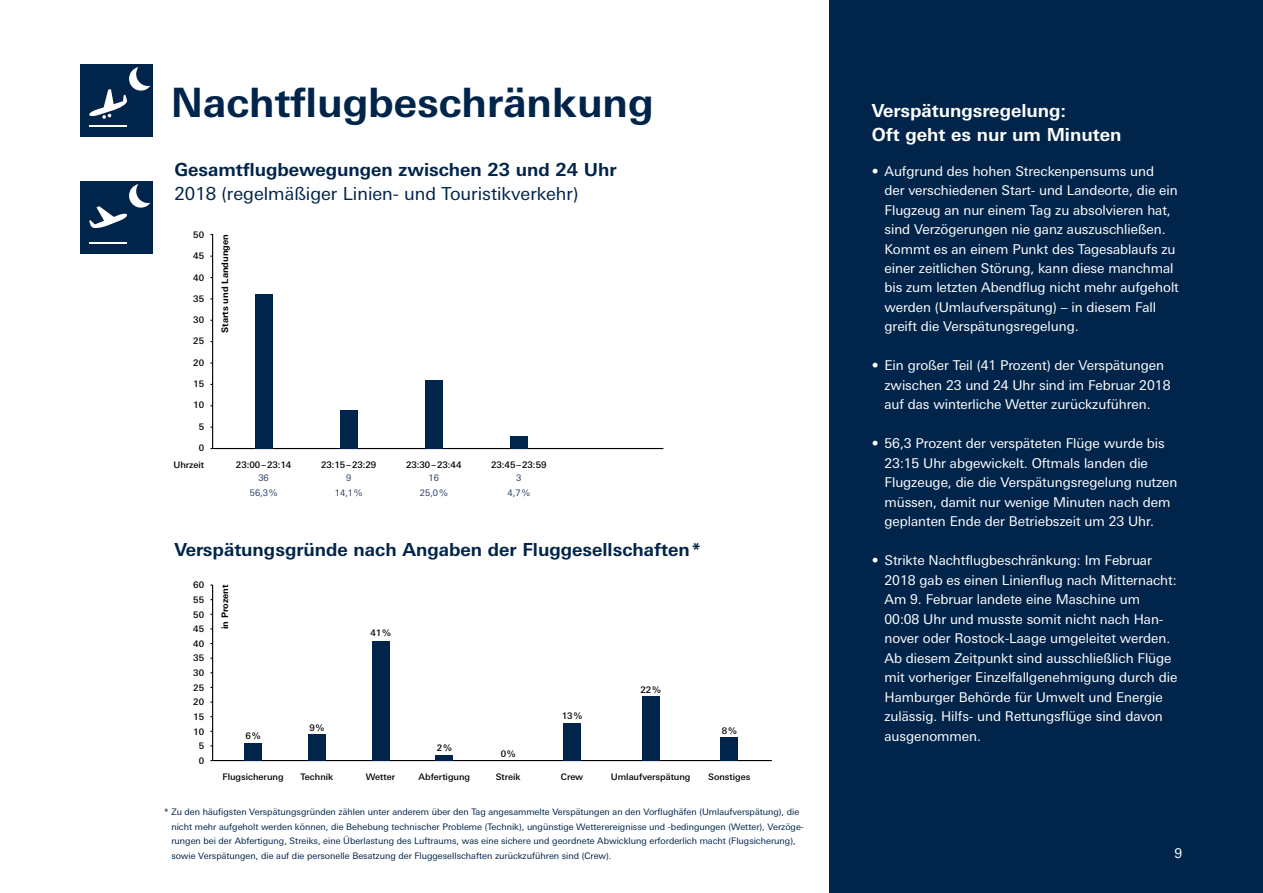
<style>
.page{position:relative;width:1263px;height:893px;background:#fff}
.page>*{position:absolute;margin:0;border:0;box-sizing:border-box;transform-origin:0 0}
.t1{font:700 40.5px "LT Univers Basic";color:#00244a}
.t2{font:700 18px "LT Univers Basic";color:#00244a}
.t3{font:18px "LT Univers Basic";color:#00244a}
.t4{font:700 18px/24.3px "LT Univers Basic";color:#fff}
.t5{font:13.5px/19.5px "LT Univers Basic";letter-spacing:-.005em;color:#fff}
.t6{font:9px/14.7px "LT Univers Basic";color:#00244a}
.t7{font:500 9px/14.7px "LT Univers Basic";color:#000;text-align:right}
.t8{font:700 9px "LT Univers Basic";color:#000}
.t9{font:9px "LT Univers Basic";color:#294066}
</style>
<div class="page">
<div style="left:829px;top:0;width:434px;height:893px;background:#00244a"></div>
<hr style="left:212px;top:234px;width:1px;height:214px;background:#000">
<hr style="left:212px;top:585px;width:1px;height:175px;background:#000">
<hr style="left:213px;top:448px;width:450px;height:1px;background:#000">
<hr style="left:213px;top:760px;width:559px;height:1px;background:#000">
<div style="left:255px;top:294px;width:17px;height:154px;background:#00244a"></div>
<div style="left:244px;top:743px;width:17px;height:17px;background:#00244a"></div>
<div style="left:308px;top:734px;width:17px;height:26px;background:#00244a"></div>
<div style="left:372px;top:641px;width:17px;height:119px;background:#00244a"></div>
<div style="left:436px;top:755px;width:17px;height:5px;background:#00244a"></div>
<div style="left:563px;top:723px;width:17px;height:37px;background:#00244a"></div>
<div style="left:642px;top:696px;width:17px;height:64px;background:#00244a"></div>
<div style="left:721px;top:737px;width:17px;height:23px;background:#00244a"></div>
<div style="left:340px;top:410px;width:17px;height:38px;background:#00244a"></div>
<div style="left:425px;top:380px;width:17px;height:68px;background:#00244a"></div>
<div style="left:510px;top:436px;width:17px;height:12px;background:#00244a"></div>
<div style="left:81px;top:64px;width:72px;height:72px;background:#00244a"></div>
<hr style="left:89px;top:125px;width:38px;height:2px;background:#fff">
<svg style="left:89px;top:67px;width:61px;height:52px"></svg>
<div style="left:81px;top:181px;width:72px;height:73px;background:#00244a"></div>
<hr style="left:89px;top:242px;width:38px;height:2px;background:#fff">
<svg style="left:89px;top:184px;width:61px;height:45px"></svg>
<h1 class="t1" style="left:171px;top:78px;width:484px">Nachtflugbeschränkung</h1>
<h2 class="t2" style="left:174px;top:158px;width:444px">Gesamtflugbewegungen zwischen 23 und 24 Uhr</h2>
<h2 class="t3" style="left:174px;top:183px;width:406px">2018 (regelmäßiger Linien- und Touristikverkehr)</h2>
<p class="t7" style="left:193px;top:227px;width:12px">50</p>
<p class="t7" style="left:193px;top:249px;width:12px">45</p>
<p class="t7" style="left:193px;top:270px;width:12px">40</p>
<p class="t7" style="left:193px;top:291px;width:12px">35</p>
<p class="t7" style="left:193px;top:313px;width:12px">30</p>
<p class="t7" style="left:193px;top:334px;width:12px">25</p>
<p class="t7" style="left:193px;top:355px;width:12px">20</p>
<p class="t7" style="left:193px;top:376px;width:12px">15</p>
<p class="t7" style="left:193px;top:398px;width:12px">10</p>
<p class="t7" style="left:199px;top:419px;width:7px">5</p>
<p class="t7" style="left:173px;top:439px;width:32px;line-height:17px">0<br>Uhrzeit</p>
<p class="t8" style="left:219px;top:333px;width:101px;rotate:-90deg">Starts und Landungen</p>
<p class="t7" style="left:236px;top:457px;width:57px">23:00–23:14</p>
<p class="t7" style="left:321px;top:457px;width:57px">23:15–23:29</p>
<p class="t7" style="left:406px;top:457px;width:57px">23:30–23:44</p>
<p class="t7" style="left:491px;top:457px;width:57px">23:45–23:59</p>
<p class="t9" style="left:258px;top:473px;width:12px">36</p>
<p class="t9" style="left:346px;top:473px;width:7px">9</p>
<p class="t9" style="left:428px;top:473px;width:12px">16</p>
<p class="t9" style="left:516px;top:473px;width:7px">3</p>
<p class="t9" style="left:250px;top:487px;width:29px">56,3%</p>
<p class="t9" style="left:335px;top:487px;width:29px">14,1%</p>
<p class="t9" style="left:420px;top:487px;width:29px">25,0%</p>
<p class="t9" style="left:508px;top:487px;width:24px">4,7%</p>
<h2 class="t2" style="left:174px;top:538px;width:527px">Verspätungsgründe nach Angaben der Fluggesellschaften*</h2>
<p class="t7" style="left:193px;top:578px;width:12px">60<br>55<br>50<br>45<br>40<br>35<br>30<br>25<br>20<br>15<br>10<br>5<br>0</p>
<p class="t8" style="left:219px;top:629px;width:46px;rotate:-90deg">in Prozent</p>
<p class="t7" style="left:246px;top:728px;width:16px">6%</p>
<p class="t7" style="left:309px;top:720px;width:16px">9%</p>
<p class="t7" style="left:370px;top:626px;width:22px">41%</p>
<p class="t7" style="left:437px;top:740px;width:16px">2%</p>
<p class="t7" style="left:501px;top:747px;width:16px">0%</p>
<p class="t7" style="left:562px;top:709px;width:22px">13%</p>
<p class="t7" style="left:640px;top:682px;width:22px">22%</p>
<p class="t7" style="left:722px;top:724px;width:16px">8%</p>
<p class="t7" style="left:222px;top:769px;width:63px">Flugsicherung</p>
<p class="t7" style="left:300px;top:769px;width:34px">Technik</p>
<p class="t7" style="left:366px;top:769px;width:31px">Wetter</p>
<p class="t7" style="left:419px;top:769px;width:53px">Abfertigung</p>
<p class="t7" style="left:496px;top:769px;width:27px">Streik</p>
<p class="t7" style="left:561px;top:769px;width:24px">Crew</p>
<p class="t7" style="left:611px;top:769px;width:81px">Umlaufverspätung</p>
<p class="t7" style="left:708px;top:769px;width:44px">Sonstiges</p>
<p class="t6" style="left:171px;top:804px;width:634px;text-indent:-8px">* Zu den häufigsten Verspätungsgründen zählen unter anderem über den Tag angesammelte Verspätungen an den Vorflughäfen (Umlaufverspätung), die nicht mehr aufgeholt werden können, die Behebung technischer Probleme (Technik), ungünstige Wetterereignisse und -bedingungen (Wetter), Verzöge&shy;rungen bei der Abfertigung, Streiks, eine Überlastung des Luftraums, was eine sichere und geordnete Abwicklung erforderlich macht (Flugsicherung), sowie Verspätungen, die auf die personelle Besatzung der Fluggesellschaften zurückzuführen sind (Crew).</p>
<h2 class="t4" style="left:872px;top:98px;width:251px">Verspätungsregelung:<br>Oft geht es nur um Minuten</h2>
<p class="t5" style="left:884px;top:161px;width:296px;text-indent:-13px">• Aufgrund des hohen Streckenpensums und<br>der verschiedenen Start- und Landeorte, die ein Flugzeug an nur einem Tag zu absolvieren hat, sind Verzögerungen nie ganz auszuschließen.<br>Kommt es an einem Punkt des Tagesablaufs zu einer zeitlichen Störung, kann diese manchmal bis zum letzten Abendflug nicht mehr aufgeholt werden (Umlaufverspätung) – in diesem Fall greift die Verspätungsregelung.</p>
<p class="t5" style="left:884px;top:356px;width:287px;text-indent:-13px">• Ein großer Teil (41 Prozent) der Verspätungen zwischen 23 und 24 Uhr sind im Februar 2018 auf das winterliche Wetter zurückzuführen.</p>
<p class="t5" style="left:884px;top:434px;width:295px;text-indent:-13px">• 56,3 Prozent der verspäteten Flüge wurde bis 23:15 Uhr abgewickelt. Oftmals landen die Flugzeuge, die die Verspätungsregelung nutzen müssen, damit nur wenige Minuten nach dem geplanten Ende der Betriebszeit um 23 Uhr.</p>
<p class="t5" style="left:884px;top:551px;width:294px;text-indent:-13px">• Strikte Nachtflugbeschränkung: Im Februar 2018 gab es einen Linienflug nach Mitternacht:<br>Am 9. Februar landete eine Maschine um 00:08 Uhr und musste somit nicht nach Han&shy;nover oder Rostock-Laage umgeleitet werden.<br>Ab diesem Zeitpunkt sind ausschließlich Flüge mit vorheriger Einzelfallgenehmigung durch die Hamburger Behörde für Umwelt und Energie zulässig. Hilfs- und Rettungsflüge sind davon ausgenommen.</p>
<p class="t5" style="left:1174px;top:843px;width:9px">9</p>
</div>
